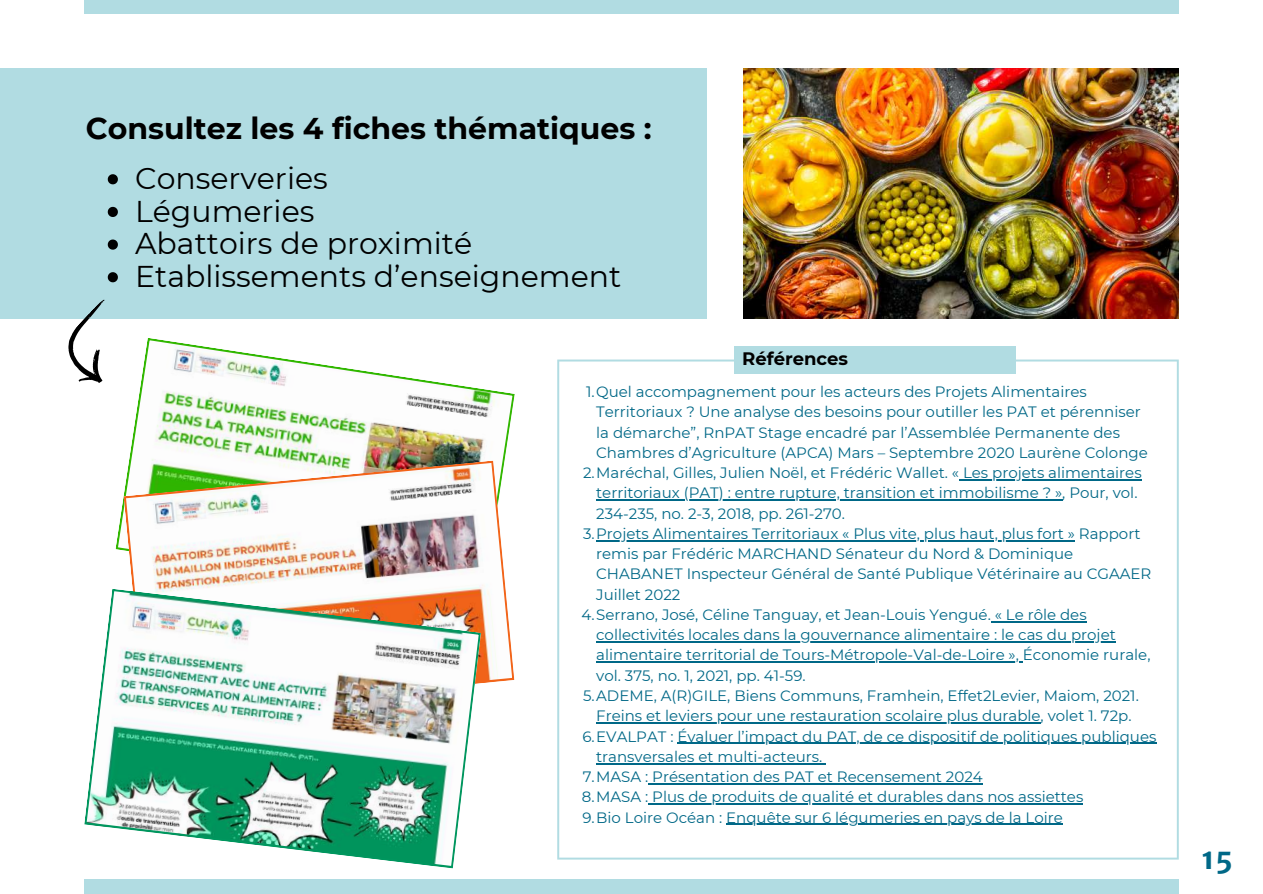
<style>
.page{position:relative;width:1263px;height:894px;background:#fff}
.page>*{position:absolute;margin:0;border:0;box-sizing:border-box;transform-origin:0 0}
.t1{font:30px/32.7px "Montserrat";color:#000}
.t2{font:700 30px "Montserrat";color:#000}
.t3{font:700 28.35px "Merriweather Sans";color:#006887}
.t4{font:700 18px "Montserrat";color:#000}
.t5{font:15px "Montserrat";color:#006887}
</style>
<div class="page">
<div style="left:84px;top:878px;width:1095px;height:15px;background:#b1dce2"></div>
<div style="left:84px;top:0;width:1095px;height:14px;background:#b1dce2"></div>
<div style="left:0;top:68px;width:707px;height:251px;background:#b1dce2"></div>
<img style="left:743px;top:69px;width:435px;height:249px">
<svg style="left:557px;top:359px;width:622px;height:500px"></svg>
<svg style="left:108px;top:174px;width:10px;height:10px"></svg>
<svg style="left:108px;top:207px;width:10px;height:10px"></svg>
<svg style="left:108px;top:239px;width:10px;height:10px"></svg>
<svg style="left:108px;top:272px;width:10px;height:10px"></svg>
<div style="left:734px;top:345px;width:282px;height:28px;background:#b1dce2"></div>
<hr style="left:959px;top:479px;width:183px;height:1px;background:#006887">
<hr style="left:596px;top:499px;width:466px;height:1px;background:#006887">
<hr style="left:596px;top:540px;width:479px;height:1px;background:#006887">
<hr style="left:991px;top:621px;width:96px;height:1px;background:#006887">
<hr style="left:596px;top:641px;width:520px;height:1px;background:#006887">
<hr style="left:596px;top:661px;width:427px;height:1px;background:#006887">
<hr style="left:596px;top:722px;width:445px;height:1px;background:#006887">
<hr style="left:677px;top:742px;width:479px;height:1px;background:#006887">
<hr style="left:596px;top:762px;width:226px;height:1px;background:#006887">
<hr style="left:648px;top:783px;width:170px;height:1px;background:#006887">
<svg style="left:818px;top:783px;width:19px;height:1px"></svg>
<hr style="left:837px;top:783px;width:146px;height:1px;background:#006887">
<hr style="left:648px;top:803px;width:435px;height:1px;background:#006887">
<hr style="left:726px;top:823px;width:337px;height:1px;background:#006887">
<img style="left:115px;top:338px;width:400px;height:213px">
<img style="left:124px;top:460px;width:390px;height:223px">
<img style="left:84px;top:588px;width:397px;height:280px">
<svg style="left:68px;top:299px;width:76px;height:94px"></svg>
<h1 class="t2" style="left:86px;top:109px;width:567px">Consultez les 4 fiches thématiques :</h1>
<h1 class="t1" style="left:135px;top:162px;width:488px">Conserveries<br>Légumeries<br>Abattoirs de proximité<br>Etablissements d’enseignement</h1>
<p class="t4" style="left:742px;top:347px;width:108px">Références</p>
<p class="t5" style="left:586px;top:382px;width:502px">1.Quel accompagnement pour les acteurs des Projets Alimentaires</p>
<p class="t5" style="left:596px;top:402px;width:546px">Territoriaux ? Une analyse des besoins pour outiller les PAT et pérenniser</p>
<p class="t5" style="left:596px;top:423px;width:525px">la démarche”, RnPAT Stage encadré par l’Assemblée Permanente des</p>
<p class="t5" style="left:596px;top:443px;width:553px">Chambres d’Agriculture (APCA) Mars – Septembre 2020 Laurène Colonge</p>
<p class="t5" style="left:583px;top:463px;width:560px">2.Maréchal, Gilles, Julien Noël, et Frédéric Wallet. « Les projets alimentaires</p>
<p class="t5" style="left:596px;top:483px;width:543px">territoriaux (PAT) : entre rupture, transition et immobilisme ? », Pour, vol.</p>
<p class="t5" style="left:596px;top:504px;width:250px">234-235, no. 2-3, 2018, pp. 261-270.</p>
<p class="t5" style="left:583px;top:524px;width:559px">3.Projets Alimentaires Territoriaux « Plus vite, plus haut, plus fort » Rapport</p>
<p class="t5" style="left:596px;top:544px;width:479px">remis par Frédéric MARCHAND Sénateur du Nord &amp; Dominique</p>
<p class="t5" style="left:596px;top:564px;width:557px">CHABANET Inspecteur Général de Santé Publique Vétérinaire au CGAAER</p>
<p class="t5" style="left:596px;top:585px;width:86px">Juillet 2022</p>
<p class="t5" style="left:582px;top:605px;width:507px">4.Serrano, José, Céline Tanguay, et Jean-Louis Yengué. « Le rôle des</p>
<p class="t5" style="left:596px;top:625px;width:521px">collectivités locales dans la gouvernance alimentaire : le cas du projet</p>
<p class="t5" style="left:596px;top:645px;width:556px">alimentaire territorial de Tours-Métropole-Val-de-Loire », Économie rurale,</p>
<p class="t5" style="left:596px;top:666px;width:211px">vol. 375, no. 1, 2021, pp. 41-59.</p>
<p class="t5" style="left:583px;top:686px;width:557px">5.ADEME, A(R)GILE, Biens Communs, Framhein, Effet2Levier, Maiom, 2021.</p>
<p class="t5" style="left:596px;top:706px;width:537px">Freins et leviers pour une restauration scolaire plus durable, volet 1. 72p.</p>
<p class="t5" style="left:582px;top:726px;width:576px">6.EVALPAT : Évaluer l’impact du PAT, de ce dispositif de politiques publiques</p>
<p class="t5" style="left:596px;top:747px;width:228px">transversales et multi-acteurs.</p>
<p class="t5" style="left:583px;top:767px;width:402px">7.MASA : Présentation des PAT et Recensement 2024</p>
<p class="t5" style="left:582px;top:787px;width:503px">8.MASA : Plus de produits de qualité et durables dans nos assiettes</p>
<p class="t5" style="left:582px;top:807px;width:482px">9.Bio Loire Océan : Enquête sur 6 légumeries en pays de la Loire</p>
<h2 class="t3" style="left:1201px;top:840px;width:33px">15</h2>
</div>
